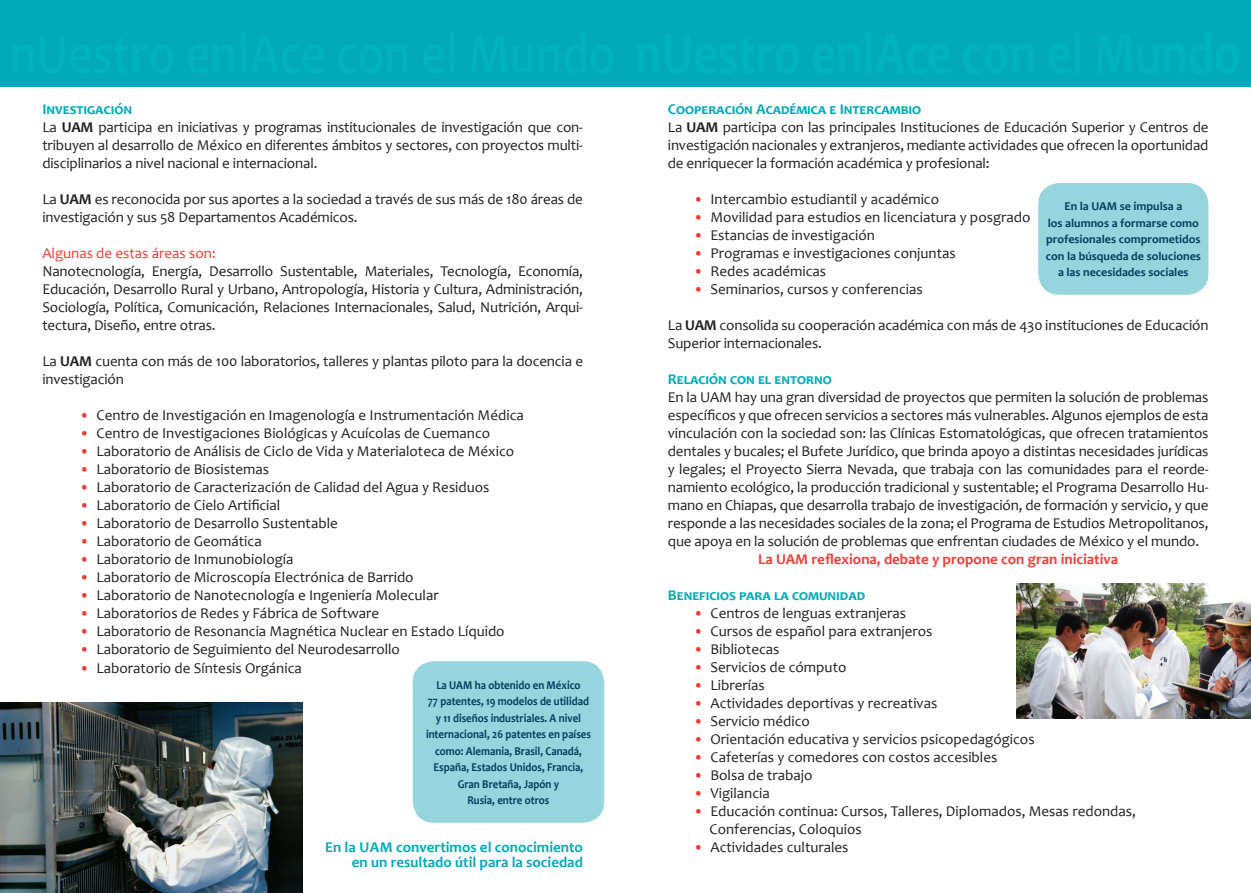
<style>
.page{position:relative;width:1251px;height:893px;background:#fff}
.page>*{position:absolute;margin:0;border:0;box-sizing:border-box;transform-origin:0 0}
.t1{font:15px/18px "Candara";color:#231f20}
.t2{font:700 15px/15px "Candara";color:#00aab8;text-align:right}
.t3{font:700 15px "Candara";color:#ee3e34}
.t4{font:15px "Candara";color:#ee3e34}
.t5{font:700 15px "Candara";letter-spacing:.085em;color:#00aab8}
.t6{font:700 12px/16.5px "Candara";color:#003e5e;text-align:center;scale:.9 1}
.t7{font:700 12px/16.5px "Candara";color:#003e5e;text-align:center}
.s1{font-weight:700;color:#00aab8}
.s2{font-weight:700}
.s3{color:#ee3e34}
</style>
<div class="page">
<div style="left:412px;top:661px;width:192px;height:162px;background:#96d5dd;border-radius:21px"></div>
<div style="left:1037px;top:183px;width:171px;height:112px;background:#96d5dd;border-radius:21px"></div>
<div style="left:0;top:0;width:1250px;height:86px;background:#00aab8"></div>
<img style="left:0;top:703px;width:302px;height:190px">
<img style="left:1016px;top:584px;width:234px;height:134px">
<p class="t1" style="left:42px;top:100px;width:542px"><span class="s1">Investigación<br></span>La <span class="s2">UAM</span> participa en iniciativas y programas institucionales de investigación que con&shy;tribuyen al desarrollo de México en diferentes ámbitos y sectores, con proyectos multi&shy;disciplinarios a nivel nacional e internacional.</p>
<p class="t1" style="left:42px;top:190px;width:542px">La <span class="s2">UAM</span> es reconocida por sus aportes a la sociedad a través de sus más de 180 áreas de investigación y sus 58 Departamentos Académicos.</p>
<p class="t4" style="left:42px;top:244px;width:175px">Algunas de estas áreas son:</p>
<p class="t1" style="left:42px;top:262px;width:542px;text-align:justify">Nanotecnología, Energía, Desarrollo Sustentable, Materiales, Tecnología, Economía, Educación, Desarrollo Rural y Urbano, Antropología, Historia y Cultura, Administración, Sociología, Política, Comunicación, Relaciones Internacionales, Salud, Nutrición, Arqui&shy;tectura, Diseño, entre otras.</p>
<p class="t1" style="left:42px;top:352px;width:542px">La <span class="s2">UAM</span> cuenta con más de 100 laboratorios, talleres y plantas piloto para la docencia e investigación</p>
<p class="t1" style="left:79px;top:406px;width:446px"><span class="s3">•</span> Centro de Investigación en Imagenología e Instrumentación Médica</p>
<p class="t1" style="left:79px;top:424px;width:412px"><span class="s3">•</span> Centro de Investigaciones Biológicas y Acuícolas de Cuemanco</p>
<p class="t1" style="left:79px;top:442px;width:436px"><span class="s3">•</span> Laboratorio de Análisis de Ciclo de Vida y Materialoteca de México</p>
<p class="t1" style="left:79px;top:460px;width:191px"><span class="s3">•</span> Laboratorio de Biosistemas</p>
<p class="t1" style="left:79px;top:478px;width:411px"><span class="s3">•</span> Laboratorio de Caracterización de Calidad del Agua y Residuos</p>
<p class="t1" style="left:79px;top:496px;width:202px"><span class="s3">•</span> Laboratorio de Cielo Artificial</p>
<p class="t1" style="left:79px;top:514px;width:260px"><span class="s3">•</span> Laboratorio de Desarrollo Sustentable</p>
<p class="t1" style="left:79px;top:532px;width:184px"><span class="s3">•</span> Laboratorio de Geomática</p>
<p class="t1" style="left:79px;top:550px;width:215px"><span class="s3">•</span> Laboratorio de Inmunobiología</p>
<p class="t1" style="left:79px;top:568px;width:336px"><span class="s3">•</span> Laboratorio de Microscopía Electrónica de Barrido</p>
<p class="t1" style="left:79px;top:586px;width:361px"><span class="s3">•</span> Laboratorio de Nanotecnología e Ingeniería Molecular</p>
<p class="t1" style="left:79px;top:604px;width:301px"><span class="s3">•</span> Laboratorios de Redes y Fábrica de Software</p>
<p class="t1" style="left:79px;top:622px;width:426px"><span class="s3">•</span> Laboratorio de Resonancia Magnética Nuclear en Estado Líquido</p>
<p class="t1" style="left:79px;top:640px;width:322px"><span class="s3">•</span> Laboratorio de Seguimiento del Neurodesarrollo</p>
<p class="t1" style="left:79px;top:659px;width:224px"><span class="s3">•</span> Laboratorio de Síntesis Orgánica</p>
<p class="t6" style="left:426px;top:676px;width:185px">La UAM ha obtenido en México<br>77 patentes, 19 modelos de utilidad y 11 diseños industriales. A nivel internacional, 26 patentes en países como: Alemania, Brasil, Canadá,<br>España, Estados Unidos, Francia,<br>Gran Bretaña, Japón y<br>Rusia, entre otros</p>
<p class="t2" style="left:325px;top:839px;width:46px">En la uam</p>
<p class="t2" style="left:352px;top:839px;width:232px">convertimos el conocimiento<br>en un resultado útil para la sociedad</p>
<p class="t1" style="left:667px;top:100px;width:542px"><span class="s1">Cooperación Académica e Intercambio<br></span>La <span class="s2">UAM</span> participa con las principales Instituciones de Educación Superior y Centros de investigación nacionales y extranjeros, mediante actividades que ofrecen la oportunidad de enriquecer la formación académica y profesional:</p>
<p class="t1" style="left:693px;top:190px;width:247px"><span class="s3">•</span> Intercambio estudiantil y académico</p>
<p class="t1" style="left:693px;top:208px;width:338px"><span class="s3">•</span> Movilidad para estudios en licenciatura y posgrado</p>
<p class="t1" style="left:693px;top:226px;width:183px"><span class="s3">•</span> Estancias de investigación</p>
<p class="t1" style="left:693px;top:244px;width:264px"><span class="s3">•</span> Programas e investigaciones conjuntas</p>
<p class="t1" style="left:693px;top:262px;width:134px"><span class="s3">•</span> Redes académicas</p>
<p class="t1" style="left:693px;top:280px;width:231px"><span class="s3">•</span> Seminarios, cursos y conferencias</p>
<p class="t1" style="left:667px;top:316px;width:542px">La <span class="s2">UAM</span> consolida su cooperación académica con más de 430 instituciones de Educación<br>Superior internacionales.</p>
<p class="t5" style="left:667px;top:370px;width:165px">Relación con el entorno</p>
<p class="t1" style="left:667px;top:388px;width:542px;text-align:justify">En la UAM hay una gran diversidad de proyectos que permiten la solución de problemas específicos y que ofrecen servicios a sectores más vulnerables. Algunos ejemplos de esta vinculación con la sociedad son: las Clínicas Estomatológicas, que ofrecen tratamientos dentales y bucales; el Bufete Jurídico, que brinda apoyo a distintas necesidades jurídicas y legales; el Proyecto Sierra Nevada, que trabaja con las comunidades para el reorde&shy;namiento ecológico, la producción tradicional y sustentable; el Programa Desarrollo Hu&shy;mano en Chiapas, que desarrolla trabajo de investigación, de formación y servicio, y que responde a las necesidades sociales de la zona; el Programa de Estudios Metropolitanos, que apoya en la solución de problemas que enfrentan ciudades de México y el mundo.</p>
<p class="t3" style="left:758px;top:550px;width:361px">La UAM reflexiona, debate y propone con gran iniciativa</p>
<p class="t2" style="left:667px;top:587px;width:199px">Beneficios para la comunidad</p>
<p class="t1" style="left:693px;top:604px;width:214px"><span class="s3">•</span> Centros de lenguas extranjeras</p>
<p class="t1" style="left:693px;top:622px;width:240px"><span class="s3">•</span> Cursos de español para extranjeros</p>
<p class="t1" style="left:693px;top:640px;width:88px"><span class="s3">•</span> Bibliotecas</p>
<p class="t1" style="left:693px;top:658px;width:154px"><span class="s3">•</span> Servicios de cómputo</p>
<p class="t1" style="left:693px;top:676px;width:73px"><span class="s3">•</span> Librerías</p>
<p class="t1" style="left:693px;top:694px;width:245px"><span class="s3">•</span> Actividades deportivas y recreativas</p>
<p class="t1" style="left:693px;top:712px;width:118px"><span class="s3">•</span> Servicio médico</p>
<p class="t1" style="left:693px;top:730px;width:342px"><span class="s3">•</span> Orientación educativa y servicios psicopedagógicos</p>
<p class="t1" style="left:693px;top:748px;width:305px"><span class="s3">•</span> Cafeterías y comedores con costos accesibles</p>
<p class="t1" style="left:693px;top:766px;width:121px"><span class="s3">•</span> Bolsa de trabajo</p>
<p class="t1" style="left:693px;top:784px;width:78px"><span class="s3">•</span> Vigilancia</p>
<p class="t1" style="left:709px;top:802px;width:428px;text-indent:-16px"><span class="s3">•</span> Educación continua: Cursos, Talleres, Diplomados, Mesas redondas,<br>Conferencias, Coloquios</p>
<p class="t1" style="left:693px;top:838px;width:157px"><span class="s3">•</span> Actividades culturales</p>
<p class="t7" style="left:1045px;top:198px;width:156px">En la UAM se impulsa a<br>los alumnos a formarse como profesionales comprometidos con la búsqueda de soluciones a las necesidades sociales</p>
</div>
